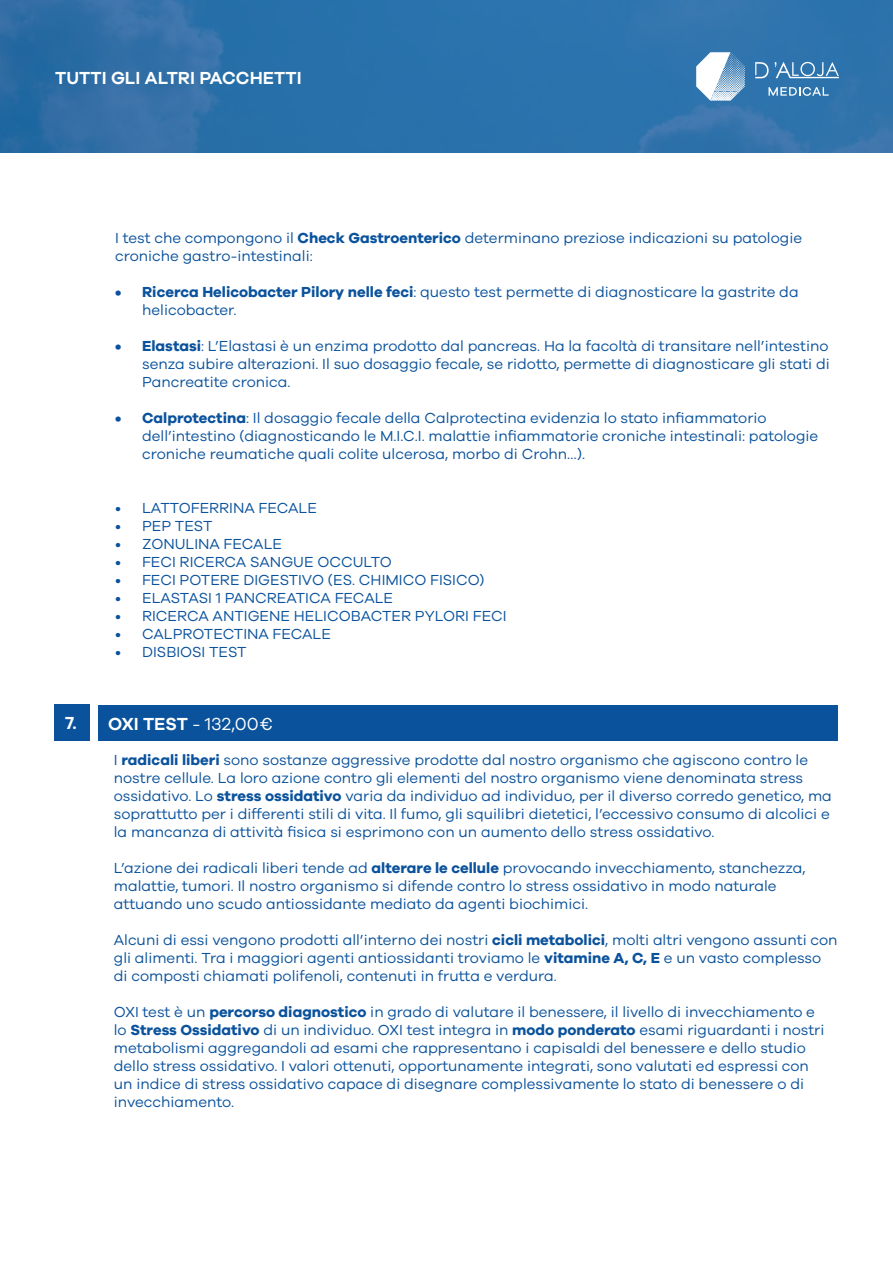
<style>
.page{position:relative;width:893px;height:1263px;background:#fff}
.page>*{position:absolute;margin:0;border:0;box-sizing:border-box;transform-origin:0 0}
.t1{font:600 18px "Galano Grotesque";color:#fff}
.t2{font:18px "Galano Grotesque";color:#fff}
.t3{font:15px/18px "Galano Grotesque";color:#0a529c}
.s1{font-weight:700}
.s2{font-weight:600}
</style>
<div class="page">
<svg style="left:0;top:0;width:893px;height:153px;background:#2c71aa"></svg>
<svg style="left:696px;top:52px;width:49px;height:49px"></svg>
<svg style="left:775px;top:62px;width:64px;height:16px"></svg>
<svg style="left:755px;top:62px;width:14px;height:16px"></svg>
<svg style="left:768px;top:87px;width:61px;height:9px"></svg>
<div style="left:98px;top:705px;width:740px;height:36px;background:#0a529c"></div>
<div style="left:54px;top:704px;width:35px;height:37px;background:#0a529c"></div>
<p class="t1" style="left:55px;top:67px;width:248px">TUTTI GLI ALTRI PACCHETTI</p>
<p class="t3" style="left:115px;top:228px;width:688px">I test che compongono il <span class="s1">Check Gastroenterico</span> determinano preziose indicazioni su patologie croniche gastro-intestinali:</p>
<p class="t3" style="left:142px;top:282px;width:658px;text-indent:-27px"><span class="s1">• Ricerca Helicobacter Pilory nelle feci</span>: questo test permette di diagnosticare la gastrite da helicobacter.</p>
<p class="t3" style="left:142px;top:336px;width:689px;text-align:justify;text-indent:-27px"><span class="s1">• Elastasi</span>: L’Elastasi è un enzima prodotto dal pancreas. Ha la facoltà di transitare nell’intestino senza subire alterazioni. Il suo dosaggio fecale, se ridotto, permette di diagnosticare gli stati di Pancreatite cronica.</p>
<p class="t3" style="left:142px;top:408px;width:678px;text-indent:-27px"><span class="s1">• Calprotectina</span>: Il dosaggio fecale della Calprotectina evidenzia lo stato infiammatorio dell’intestino (diagnosticando le M.I.C.I. malattie infiammatorie croniche intestinali: patologie croniche reumatiche quali colite ulcerosa, morbo di Crohn…).</p>
<p class="t1" style="left:65px;top:712px;width:13px">7.</p>
<p class="t3" style="left:115px;top:498px;width:203px">• LATTOFERRINA FECALE</p>
<p class="t3" style="left:115px;top:516px;width:99px">• PEP TEST</p>
<p class="t3" style="left:115px;top:534px;width:168px">• ZONULINA FECALE</p>
<p class="t3" style="left:115px;top:552px;width:278px">• FECI RICERCA SANGUE OCCULTO</p>
<p class="t3" style="left:115px;top:570px;width:371px">• FECI POTERE DIGESTIVO (ES. CHIMICO FISICO)</p>
<p class="t3" style="left:115px;top:588px;width:279px">• ELASTASI 1 PANCREATICA FECALE</p>
<p class="t3" style="left:115px;top:606px;width:393px">• RICERCA ANTIGENE HELICOBACTER PYLORI FECI</p>
<p class="t3" style="left:115px;top:624px;width:217px">• CALPROTECTINA FECALE</p>
<p class="t3" style="left:115px;top:642px;width:133px">• DISBIOSI TEST</p>
<p class="t2" style="left:108px;top:713px;width:167px"><span class="s2">OXI TEST</span> - 132,00€</p>
<p class="t3" style="left:114px;top:750px;width:720px">I <span class="s1">radicali liberi</span> sono sostanze aggressive prodotte dal nostro organismo che agiscono contro le nostre cellule. La loro azione contro gli elementi del nostro organismo viene denominata stress ossidativo. Lo <span class="s1">stress ossidativo</span> varia da individuo ad individuo, per il diverso corredo genetico, ma soprattutto per i differenti stili di vita. Il fumo, gli squilibri dietetici, l’eccessivo consumo di alcolici e la mancanza di attività fisica si esprimono con un aumento dello stress ossidativo.</p>
<p class="t3" style="left:114px;top:858px;width:693px">L’azione dei radicali liberi tende ad <span class="s1">alterare le cellule</span> provocando invecchiamento, stanchezza, malattie, tumori. Il nostro organismo si difende contro lo stress ossidativo in modo naturale attuando uno scudo antiossidante mediato da agenti biochimici.</p>
<p class="t3" style="left:114px;top:930px;width:725px">Alcuni di essi vengono prodotti all’interno dei nostri <span class="s1">cicli metabolici</span>, molti altri vengono assunti con gli alimenti. Tra i maggiori agenti antiossidanti troviamo le <span class="s1">vitamine A, C, E</span> e un vasto complesso di composti chiamati polifenoli, contenuti in frutta e verdura.</p>
<p class="t3" style="left:114px;top:1002px;width:712px">OXI test è un <span class="s1">percorso diagnostico</span> in grado di valutare il benessere, il livello di invecchiamento e lo <span class="s1">Stress Ossidativo</span> di un individuo. OXI test integra in <span class="s1">modo ponderato</span> esami riguardanti i nostri metabolismi aggregandoli ad esami che rappresentano i capisaldi del benessere e dello studio dello stress ossidativo. I valori ottenuti, opportunamente integrati, sono valutati ed espressi con un indice di stress ossidativo capace di disegnare complessivamente lo stato di benessere o di invecchiamento.</p>
</div>
